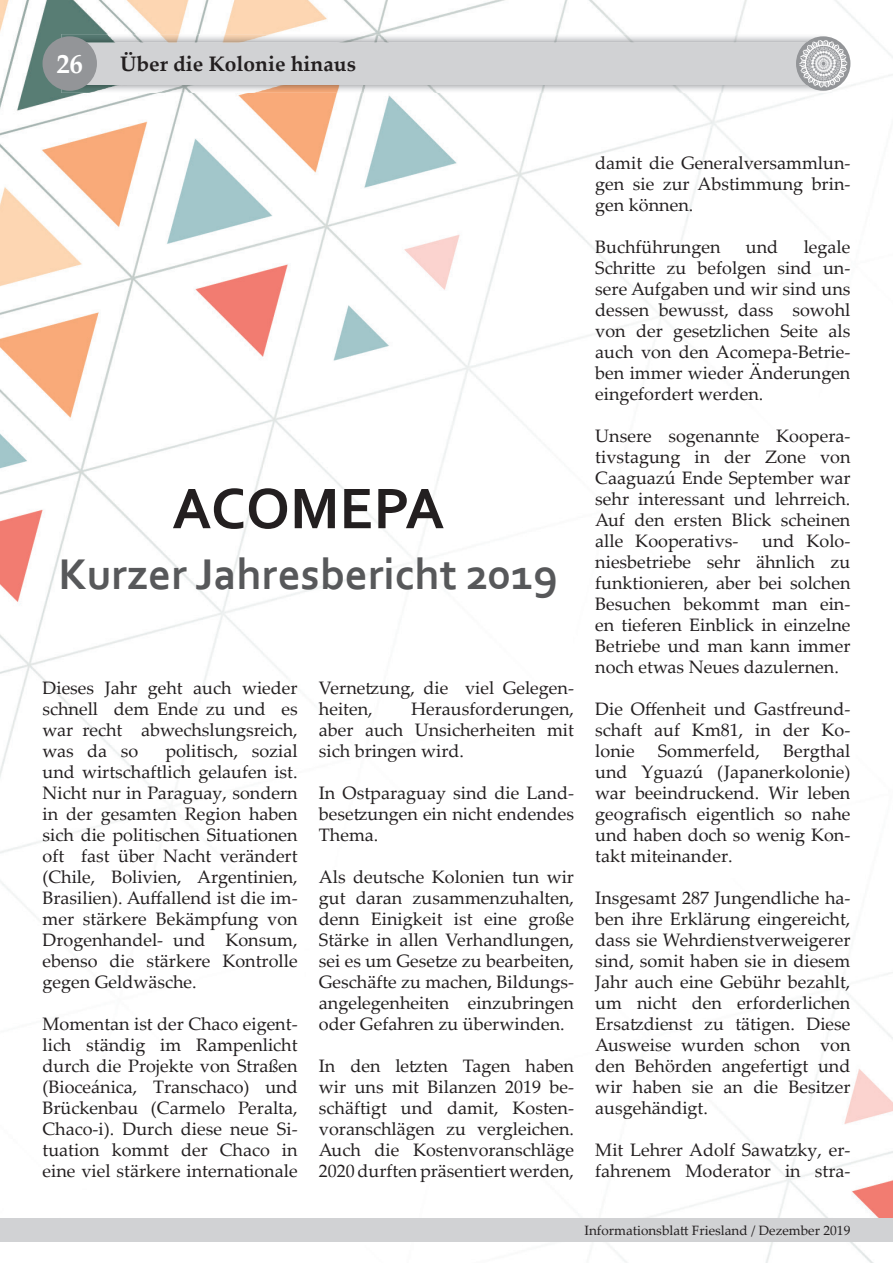
<style>
.page{position:relative;width:893px;height:1263px;background:#fff}
.page>*{position:absolute;margin:0;border:0;box-sizing:border-box;transform-origin:0 0}
.t1{font:700 60px "Corbel";color:#231f20}
.t2{font:700 45px "Corbel";color:#57585a}
.t3{font:700 27px "Palatino Linotype";color:#fff}
.t4{font:700 21px "Palatino Linotype";color:#231f20}
.t5{font:18px/21px "Palatino Linotype";color:#231f20;text-align:justify}
.t6{font:13.5px "Palatino Linotype";color:#231f20}
</style>
<div class="page">
<img style="left:0;top:0;width:893px;height:1263px">
<img style="left:61px;top:34px;width:771px;height:59px">
<div style="left:70px;top:43px;width:753px;height:42px;background:#d1d2d4"></div>
<div style="left:796px;top:36px;width:54px;height:55px;background:#939598;border-radius:50%"></div>
<div style="left:43px;top:36px;width:54px;height:55px;background:#939598;border-radius:50%"></div>
<img style="left:799px;top:40px;width:48px;height:48px">
<div style="left:0;top:1219px;width:893px;height:23px;background:#d1d2d4"></div>
<h3 class="t3" style="left:57px;top:45px;width:28px">26</h3>
<p class="t4" style="left:120px;top:49px;width:238px">Über die Kolonie hinaus</p>
<h1 class="t1" style="left:172px;top:471px;width:274px">ACOMEPA</h1>
<h2 class="t2" style="left:59px;top:546px;width:501px">Kurzer Jahresbericht 2019</h2>
<p class="t5" style="left:43px;top:677px;width:257px">Dieses Jahr geht auch wieder schnell dem Ende zu und es war recht abwechslungsreich, was da so</p>
<p class="t5" style="left:43px;top:740px;width:257px;text-indent:123px">politisch, sozial und wirtschaftlich gelaufen ist.<br>Nicht nur in Paraguay, sondern in der gesamten Region haben sich die politischen Situationen oft fast über Nacht verändert (Chile, Bolivien, Argentinien, Brasilien). Auffallend ist die im&shy;mer stärkere Bekämpfung von Drogenhandel- und Konsum, ebenso die stärkere Kontrolle gegen Geldwäsche.</p>
<p class="t5" style="left:43px;top:1013px;width:257px">Momentan ist der Chaco eigent&shy;lich ständig im Rampenlicht durch die Projekte von Straßen (Bioceánica, Transchaco) und Brückenbau (Carmelo Peralta, Chaco-i). Durch diese neue Si&shy;tuation kommt der Chaco in eine viel stärkere internationale</p>
<p class="t5" style="left:319px;top:677px;width:257px">Vernetzung, die viel Gelegen&shy;heiten,</p>
<p class="t5" style="left:319px;top:698px;width:257px;text-indent:92px">Herausforderungen, aber auch Unsicherheiten mit sich bringen wird.</p>
<p class="t5" style="left:319px;top:782px;width:257px">In Ostparaguay sind die Land&shy;besetzungen ein nicht endendes Thema.</p>
<p class="t5" style="left:319px;top:866px;width:257px">Als deutsche Kolonien tun wir gut daran zusammenzuhalten, denn Einigkeit ist eine große Stärke in allen Verhandlungen, sei es um Gesetze zu bearbeiten, Geschäfte zu machen, Bildungs&shy;angelegenheiten einzubringen oder Gefahren zu überwinden.</p>
<p class="t5" style="left:319px;top:1055px;width:257px">In den letzten Tagen haben wir uns mit Bilanzen 2019 be&shy;schäftigt und damit, Kosten&shy;voranschlägen zu vergleichen.<br>Auch die Kostenvoranschläge 2020 durften präsentiert werden,</p>
<p class="t5" style="left:595px;top:151px;width:257px">damit die Generalversammlun&shy;gen sie zur Abstimmung brin&shy;gen können.</p>
<p class="t5" style="left:595px;top:235px;width:127px">Buchführungen</p>
<p class="t5" style="left:746px;top:235px;width:34px">und</p>
<p class="t5" style="left:595px;top:235px;width:257px;text-indent:208px">legale Schritte zu befolgen sind un&shy;sere Aufgaben und wir sind uns dessen bewusst, dass sowohl von der gesetzlichen Seite als auch von den Acomepa-Betrie&shy;ben immer wieder Änderungen eingefordert werden.</p>
<p class="t5" style="left:595px;top:424px;width:257px">Unsere sogenannte Koopera&shy;tivstagung in der Zone von Caaguazú Ende September war sehr interessant und lehrreich.<br>Auf den ersten Blick scheinen alle Kooperativs-</p>
<p class="t5" style="left:595px;top:529px;width:257px;text-indent:167px">und Kolo&shy;niesbetriebe sehr ähnlich zu funktionieren, aber bei solchen Besuchen bekommt man ein&shy;en tieferen Einblick in einzelne Betriebe und man kann immer noch etwas Neues dazulernen.</p>
<p class="t5" style="left:595px;top:697px;width:257px">Die Offenheit und Gastfreund&shy;schaft auf Km81, in der Ko&shy;lonie</p>
<p class="t5" style="left:658px;top:739px;width:104px">Sommerfeld,</p>
<p class="t5" style="left:595px;top:739px;width:257px;text-indent:188px">Bergthal und Yguazú (Japanerkolonie) war beeindruckend. Wir leben geografisch eigentlich so nahe und haben doch so wenig Kon&shy;takt miteinander.</p>
<p class="t5" style="left:595px;top:886px;width:257px">Insgesamt 287 Jungendliche ha&shy;ben ihre Erklärung eingereicht, dass sie Wehrdienstverweigerer sind, somit haben sie in diesem Jahr auch eine Gebühr bezahlt, um nicht den erforderlichen Ersatzdienst zu tätigen. Diese Ausweise wurden schon von den Behörden angefertigt und wir haben sie an die Besitzer ausgehändigt.</p>
<p class="t5" style="left:595px;top:1138px;width:257px">Mit Lehrer Adolf Sawatzky, er&shy;fahrenem Moderator in stra-</p>
<p class="t6" style="left:584px;top:1220px;width:267px">Informationsblatt Friesland / Dezember 2019</p>
</div>
